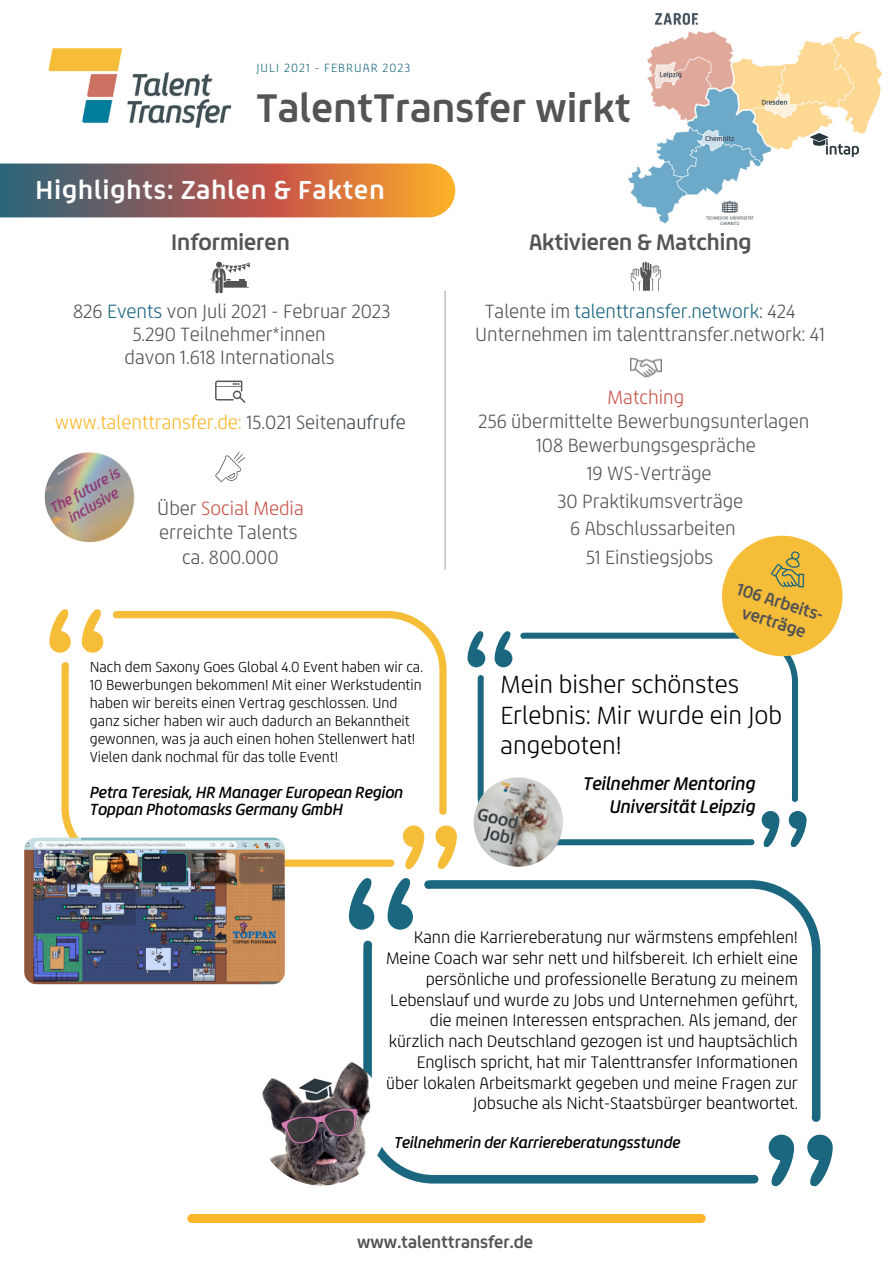
<style>
.page{position:relative;width:893px;height:1264px;background:#fff}
.page>*{position:absolute;margin:0;border:0;box-sizing:border-box;transform-origin:0 0}
.t1{font:41.25px "Chypre Nor Bol";letter-spacing:.01em;color:#545454}
.t2{font:26.85px "Chypre Nor Bol";letter-spacing:.04em;color:#fff}
.t3{font:25.65px/30.8px "Chypre Nor Lig";color:#000}
.t4{font:23.1px "Chypre Nor Bol";color:#545454}
.t5{font:19.8px/24.8px "Chypre Nor Lig";color:#545454;text-align:center}
.t6{font:19.8px "Chypre Nor Lig";color:#feb528}
.t7{font:19.8px "Chypre Nor Lig";color:#1a677f}
.t8{font:19.8px "Chypre Nor Lig";color:#c85347}
.t9{font:18.9px/22.6px "Chypre Nor Dem It";color:#000;text-align:right}
.t10{font:17.7px/21.1px "Chypre Nor Bol";color:#545454;text-align:center}
.t11{font:17.25px/20.7px "Chypre Nor Lig";color:#000;text-align:right}
.t12{font:16.65px/16.2px "Chypre Nor Dem It";color:#000}
.t13{font:16.35px "Chypre Nor Dem It";color:#000}
.t14{font:15px/18px "Chypre Nor Lig";color:#000}
.t15{font:12.3px "Chypre Nor Lig";letter-spacing:.09em;color:#1a677f}
.s1{color:#1a677f}
.s2{color:#515055}
.s3{color:#3e464c}
.s4{color:#c85347}
.s5{color:#545454}
</style>
<div class="page">
<img style="left:49px;top:49px;width:182px;height:78px">
<svg style="left:0;top:163px;width:455px;height:54px;background:#a36d54"></svg>
<svg style="left:210px;top:262px;width:41px;height:31px"></svg>
<svg style="left:215px;top:380px;width:30px;height:23px"></svg>
<svg style="left:215px;top:451px;width:30px;height:31px"></svg>
<svg style="left:630px;top:262px;width:31px;height:29px"></svg>
<img style="left:630px;top:357px;width:31px;height:21px">
<hr style="left:444px;top:291px;width:1px;height:278px;background:#a6a6a6">
<svg style="left:82px;top:609px;width:21px;height:43px"></svg>
<svg style="left:49px;top:609px;width:22px;height:43px"></svg>
<svg style="left:403px;top:825px;width:21px;height:44px"></svg>
<svg style="left:435px;top:825px;width:22px;height:44px"></svg>
<svg style="left:113px;top:611px;width:333px;height:203px"></svg>
<svg style="left:61px;top:662px;width:333px;height:204px"></svg>
<svg style="left:494px;top:631px;width:18px;height:36px"></svg>
<svg style="left:467px;top:631px;width:18px;height:36px"></svg>
<svg style="left:761px;top:811px;width:18px;height:36px"></svg>
<svg style="left:788px;top:811px;width:18px;height:36px"></svg>
<svg style="left:520px;top:632px;width:277px;height:170px"></svg>
<svg style="left:477px;top:675px;width:277px;height:170px"></svg>
<svg style="left:387px;top:878px;width:26px;height:51px"></svg>
<svg style="left:349px;top:878px;width:25px;height:51px"></svg>
<svg style="left:768px;top:1134px;width:26px;height:52px"></svg>
<svg style="left:807px;top:1134px;width:25px;height:52px"></svg>
<svg style="left:424px;top:880px;width:396px;height:241px"></svg>
<svg style="left:363px;top:940px;width:395px;height:243px"></svg>
<img style="left:473px;top:772px;width:95px;height:95px">
<div style="left:192px;top:1213px;width:509px;height:9px;background:#feb528"></div>
<img style="left:44px;top:452px;width:91px;height:91px">
<img style="left:256px;top:1054px;width:131px;height:131px;border-radius:50%">
<img style="left:24px;top:837px;width:261px;height:147px;border-radius:12px">
<svg style="left:706px;top:535px;width:137px;height:136px"></svg>
<img style="left:628px;top:14px;width:253px;height:210px">
<div style="left:810px;top:134px;width:46px;height:38px;background:#fff"></div>
<img style="left:810px;top:133px;width:48px;height:23px">
<p class="t15" style="left:256px;top:61px;width:155px">JULI 2021 - FEBRUAR 2023</p>
<h1 class="t1" style="left:256px;top:84px;width:376px">TalentTransfer wirkt</h1>
<h2 class="t2" style="left:36px;top:174px;width:350px">Highlights: Zahlen &amp; Fakten</h2>
<h3 class="t4" style="left:171px;top:229px;width:120px">Informieren</h3>
<p class="t5" style="left:73px;top:299px;width:319px;line-height:23.2px">826 <span class="s1">Events</span> von Juli 2021 - Februar 2023<br>5.290 Teilnehmer*innen<br>davon 1.618 Internationals</p>
<p class="t6" style="left:55px;top:411px;width:352px">www.talenttransfer.de: <span class="s2">15.021 Seiten</span><span class="s3">aufrufe</span></p>
<p class="t5" style="left:157px;top:495px;width:148px">Über <span class="s4">Social Media </span>erreichte Talents ca. 800.000</p>
<p class="t14" style="left:90px;top:657px;width:335px">Nach dem Saxony Goes Global 4.0 Event haben wir ca.<br>10 Bewerbungen bekommen! Mit einer Werkstudentin haben wir bereits einen Vertrag geschlossen. Und ganz sicher haben wir auch dadurch an Bekanntheit gewonnen, was ja auch einen hohen Stellenwert hat!<br>Vielen dank nochmal für das tolle Event!</p>
<p class="t12" style="left:90px;top:784px;width:315px">Petra Teresiak, HR Manager European Region<br>Toppan Photomasks Germany GmbH</p>
<h3 class="t4" style="left:529px;top:229px;width:224px">Aktivieren &amp; Matching</h3>
<p class="t7" style="left:485px;top:299px;width:312px"><span class="s5">Talente im</span> talenttransfer.network<span class="s5">: 424</span></p>
<p class="t5" style="left:475px;top:321px;width:351px">Unternehmen im talenttransfer.network: 41</p>
<p class="t8" style="left:607px;top:385px;width:78px">Matching</p>
<p class="t5" style="left:478px;top:408px;width:333px">256 übermittelte Bewerbungsunterlagen</p>
<p class="t5" style="left:536px;top:432px;width:221px;line-height:27.6px">108 Bewerbungsgespräche<br>19 WS-Verträge<br>30 Praktikumsverträge</p>
<p class="t5" style="left:570px;top:516px;width:167px">6 Abschlussarbeiten</p>
<p class="t5" style="left:585px;top:544px;width:129px">51 Einstiegsjobs</p>
<p class="t10" style="left:740px;top:577px;width:90px;rotate:18deg">106 Arbeits&shy;verträge</p>
<h3 class="t3" style="left:500px;top:668px;width:283px">Mein bisher schönstes<br>Erlebnis: Mir wurde ein Job angeboten!</h3>
<p class="t9" style="left:583px;top:772px;width:174px">Teilnehmer Mentoring<br>Universität Leipzig</p>
<p class="t11" style="left:386px;top:927px;width:413px">Kann die Karriereberatung nur wärmstens empfehlen!<br>Meine Coach war sehr nett und hilfsbereit. Ich erhielt eine persönliche und professionelle Beratung zu meinem Lebenslauf und wurde zu Jobs und Unternehmen geführt, die meinen Interessen entsprachen. Als jemand, der kürzlich nach Deutschland gezogen ist und hauptsächlich Englisch spricht, hat mir Talenttransfer Informationen über lokalen Arbeitsmarkt gegeben und meine Fragen zur Jobsuche als Nicht-Staatsbürger beantwortet.</p>
<p class="t13" style="left:394px;top:1132px;width:287px">Teilnehmerin der Karriereberatungsstunde</p>
<p class="t10" style="left:357px;top:1231px;width:177px">www.talenttransfer.de</p>
</div>
